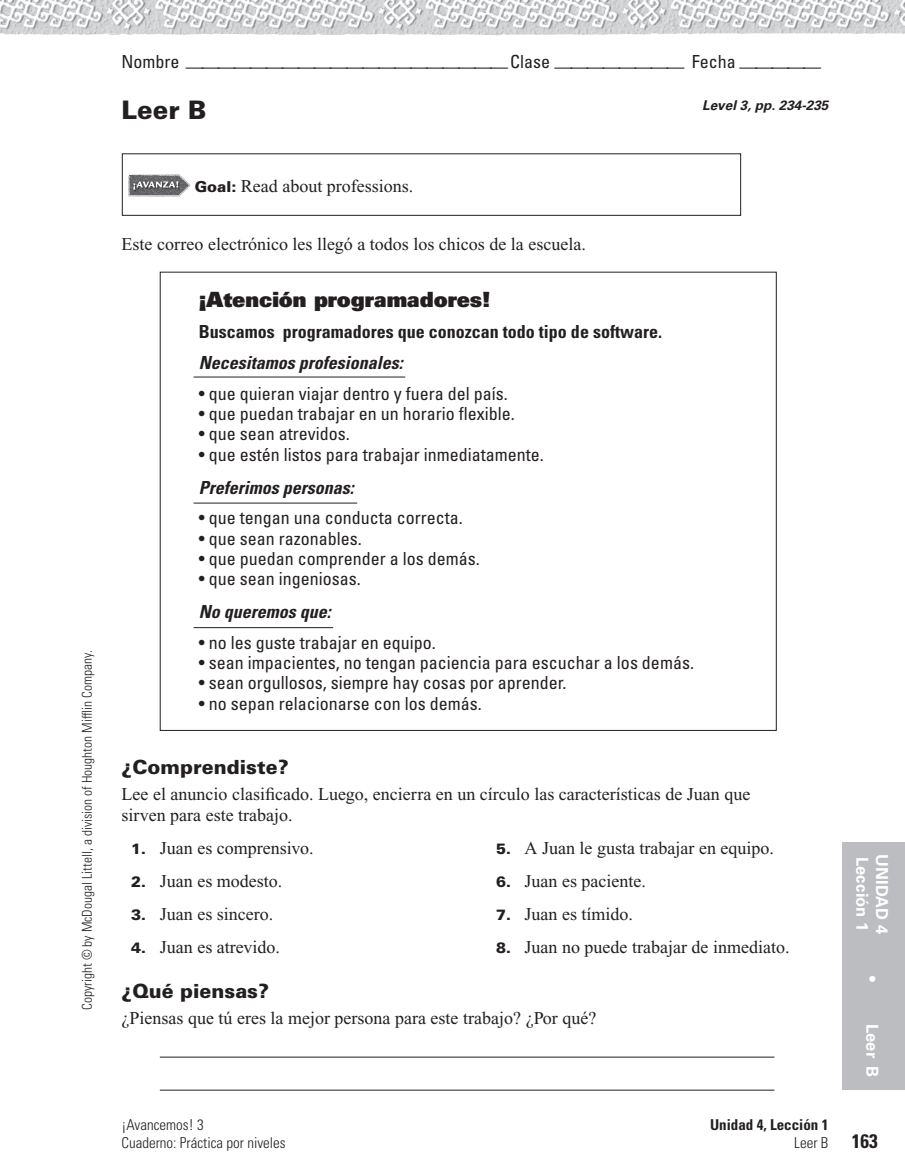
<style>
.page{position:relative;width:905px;height:1175px;background:#fff}
.page>*{position:absolute;margin:0;border:0;box-sizing:border-box;transform-origin:0 0}
.t1{font:900 25.5px "Univers";color:#231f20}
.t2{font:900 21px "Univers";color:#231f20}
.t3{font:900 19.5px "Univers";color:#231f20}
.t4{font:700 condensed 19.5px "Univers";color:#231f20}
.t5{font:condensed 18px/33px "Univers";color:#231f20}
.t6{font:18px/20.2px "Times";color:#231f20}
.t7{font:700 condensed 18px/30.8px "Univers";color:#231f20}
.t8{font:700 16.5px "Univers";letter-spacing:.01em;color:#fff}
.t9{font:300 condensed 15px/18px "Univers";color:#231f20}
.t10{font:700 condensed 15px/18px "Univers";color:#231f20;text-align:right}
.t11{font:300 condensed 13.5px "Univers";color:#231f20}
.t12{font:italic 700 13.5px "Univers";color:#231f20}
.s1{font-family:"Univers";font-weight:900;font-size:15px}
.s2{font-style:italic}
.s3{font-weight:700;font-style:italic}
.s4{font-weight:300}
</style>
<div class="page">
<img style="left:0;top:0;width:904px;height:35px">
<svg style="left:121px;top:153px;width:656px;height:578px"></svg>
<hr style="left:160px;top:1056px;width:614px;height:1px;background:#231f20">
<hr style="left:160px;top:1089px;width:614px;height:1px;background:#231f20">
<hr style="left:194px;top:376px;width:211px;height:1px;background:#231f20">
<hr style="left:194px;top:502px;width:163px;height:1px;background:#231f20">
<hr style="left:194px;top:627px;width:139px;height:1px;background:#231f20">
<div style="left:842px;top:842px;width:62px;height:247px;background:#bcbdc0"></div>
<p class="t11" style="left:82px;top:1010px;width:361px;rotate:-90deg">Copyright © by McDougal Littell, a division of Houghton Mifflin Company.</p>
<p class="t5" style="left:122px;top:52px;width:564px">Nombre ———————————————————— Clase ————————</p>
<p class="t5" style="left:691px;top:49px;width:131px">Fecha —————</p>
<h1 class="t1" style="left:122px;top:101px;width:86px">Leer B</h1>
<p class="t12" style="left:702px;top:100px;width:128px">Level 3, pp. 234-235</p>
<p class="t6" style="left:195px;top:177px;width:220px"><span class="s1">Goal:</span> Read about professions.</p>
<p class="t6" style="left:121px;top:235px;width:466px">Este correo electrónico les llegó a todos los chicos de la escuela.</p>
<p class="t2" style="left:199px;top:292px;width:293px">¡Atención programadores!</p>
<p class="t7" style="left:199px;top:318px;width:464px">Buscamos programadores que conozcan todo tipo de software.<br><span class="s2">Necesitamos profesionales:</span></p>
<p class="t5" style="left:199px;top:378px;width:310px">• que quieran viajar dentro y fuera del país.</p>
<p class="t5" style="left:199px;top:399px;width:317px">• que puedan trabajar en un horario flexible.</p>
<p class="t5" style="left:199px;top:419px;width:152px">• que sean atrevidos.</p>
<p class="t5" style="left:199px;top:439px;width:346px">• que estén listos para trabajar inmediatamente.<br><span class="s3">Preferimos personas:</span></p>
<p class="t5" style="left:199px;top:503px;width:265px">• que tengan una conducta correcta.</p>
<p class="t5" style="left:199px;top:523px;width:164px">• que sean razonables.</p>
<p class="t5" style="left:199px;top:543px;width:282px">• que puedan comprender a los demás.</p>
<p class="t5" style="left:199px;top:564px;width:163px">• que sean ingeniosas.<br><span class="s3">No queremos que:</span></p>
<p class="t5" style="left:199px;top:627px;width:238px">• no les guste trabajar en equipo.</p>
<p class="t5" style="left:199px;top:648px;width:496px">• sean impacientes, no tengan paciencia para escuchar a los demás.</p>
<p class="t5" style="left:199px;top:668px;width:369px">• sean orgullosos, siempre hay cosas por aprender.</p>
<p class="t5" style="left:199px;top:688px;width:284px">• no sepan relacionarse con los demás.</p>
<h2 class="t3" style="left:122px;top:760px;width:168px">¿Comprendiste?</h2>
<p class="t6" style="left:122px;top:786px;width:630px">Lee el anuncio clasificado. Luego, encierra en un círculo las características de Juan que sirven para este trabajo.</p>
<p class="t6" style="left:131px;top:840px;width:184px"><span class="s1">1.</span> Juan es comprensivo.</p>
<p class="t6" style="left:131px;top:873px;width:152px"><span class="s1">2.</span> Juan es modesto.</p>
<p class="t6" style="left:131px;top:906px;width:143px"><span class="s1">3.</span> Juan es sincero.</p>
<p class="t6" style="left:131px;top:939px;width:150px"><span class="s1">4.</span> Juan es atrevido.</p>
<p class="t6" style="left:496px;top:840px;width:279px"><span class="s1">5.</span> A Juan le gusta trabajar en equipo.</p>
<p class="t6" style="left:496px;top:873px;width:151px"><span class="s1">6.</span> Juan es paciente.</p>
<p class="t6" style="left:496px;top:906px;width:139px"><span class="s1">7.</span> Juan es tímido.</p>
<p class="t6" style="left:496px;top:939px;width:295px"><span class="s1">8.</span> Juan no puede trabajar de inmediato.</p>
<h2 class="t3" style="left:122px;top:984px;width:149px">¿Qué piensas?</h2>
<p class="t6" style="left:122px;top:1010px;width:476px">¿Piensas que tú eres la mejor persona para este trabajo? ¿Por qué?</p>
<p class="t9" style="left:122px;top:1117px;width:166px">¡Avancemos! 3<br>Cuaderno: Práctica por niveles</p>
<p class="t10" style="left:710px;top:1117px;width:120px">Unidad 4, Lección 1<br><span class="s4">Leer B</span></p>
<p class="t8" style="left:868px;top:856px;width:76px;rotate:90deg">Lección 1</p>
<p class="t8" style="left:888px;top:854px;width:81px;rotate:90deg">UNIDAD 4</p>
<p class="t8" style="left:878px;top:975px;width:7px;rotate:90deg">•</p>
<p class="t8" style="left:878px;top:1023px;width:55px;rotate:90deg">Leer B</p>
<p class="t4" style="left:852px;top:1133px;width:27px">163</p>
</div>
